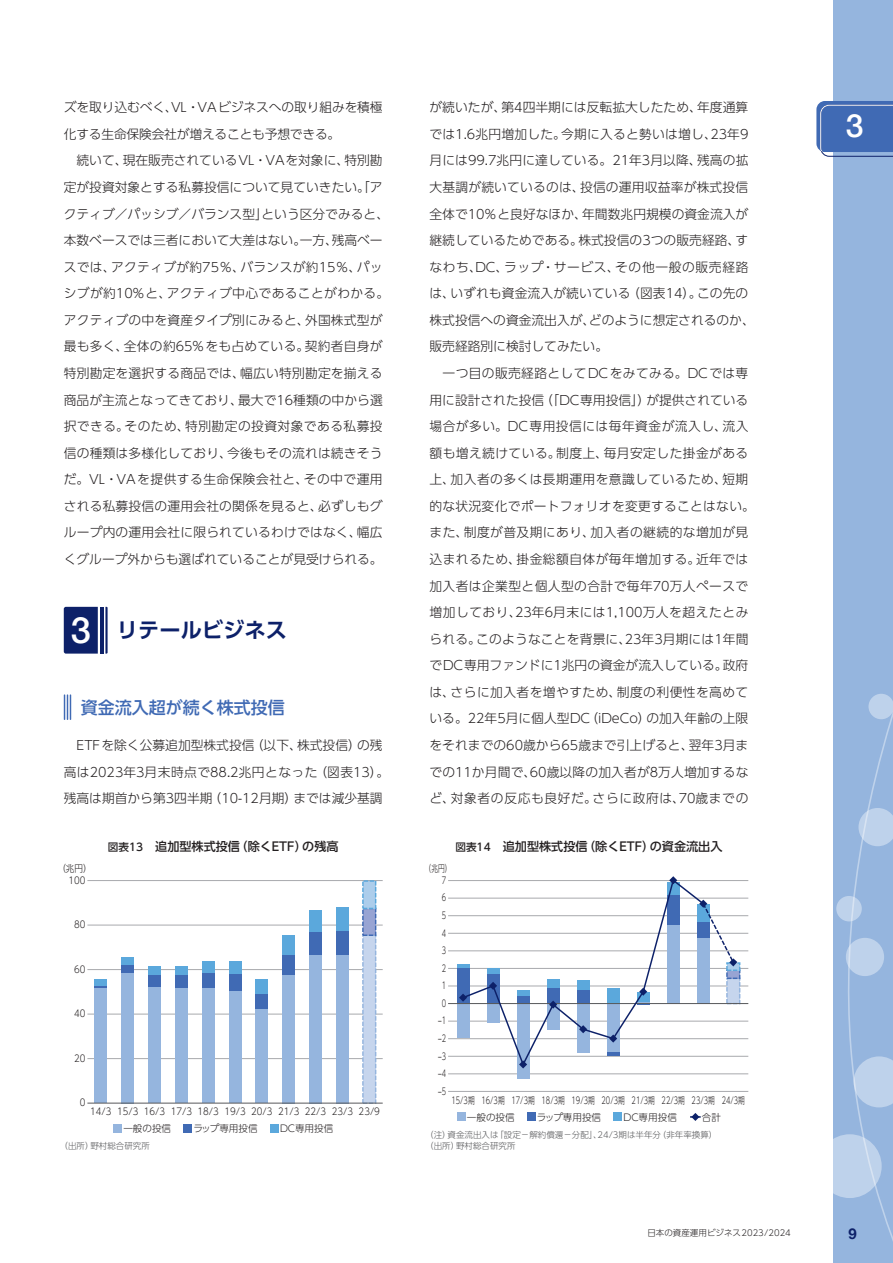
<style>
.page{position:relative;width:893px;height:1263px;background:#fff}
.page>*{position:absolute;margin:0;border:0;box-sizing:border-box;transform-origin:0 0}
.t1{font:500 31.95px "Helvetica Neue";color:#fff}
.t2{font:700 21.3px "UD Shin Go Pro De";color:#0d2169}
.t3{font:500 16.95px "UD Shin Go Pro";color:#406ab4}
.t4{font:700 14.85px "Helvetica Neue";color:#0d2169}
.t5{font:300 12.75px/26.5px "UD Shin Go Pro";letter-spacing:.01em;color:#231f20}
.t6{font:500 12.15px "UD Shin Go Pro";color:#231f20}
.t7{font:300 9.6px/17.5px "UD Shin Go Pro";color:#231f20;text-align:center;scale:.7 1}
.t8{font:300 9.6px/17px "UD Shin Go Pro";color:#231f20;scale:.9 1}
.t9{font:300 9.6px "UD Shin Go Pro";color:#231f20}
.t10{font:300 8.55px/11.7px "UD Shin Go Pro";color:#57585a}
.t11{font:300 8.55px "UD Shin Go Pro";color:#231f20}
.s1{font-family:"Helvetica Neue";font-weight:500;font-size:36.15px;color:#fff}
.s2{font-size:10.65px}
</style>
<div class="page">
<div style="left:833px;top:0;width:60px;height:1263px;background:#95b5de"></div>
<svg style="left:833px;top:694px;width:60px;height:547px"></svg>
<div style="left:846px;top:938px;width:38px;height:38px;background:#bed2eb;border-radius:50%"></div>
<svg style="left:816px;top:101px;width:77px;height:56px;background:#4d74b8"></svg>
<svg style="left:64px;top:694px;width:7px;height:26px"></svg>
<hr style="left:87px;top:880px;width:296px;height:1px;background:#a8a9ad">
<hr style="left:87px;top:1058px;width:296px;height:1px;background:#a8a9ad">
<hr style="left:87px;top:1014px;width:296px;height:1px;background:#a8a9ad">
<hr style="left:87px;top:969px;width:296px;height:1px;background:#a8a9ad">
<hr style="left:87px;top:925px;width:296px;height:1px;background:#a8a9ad">
<div style="left:94px;top:988px;width:13px;height:115px;background:#95b5de"></div>
<svg style="left:94px;top:985px;width:13px;height:3px"></svg>
<div style="left:94px;top:979px;width:13px;height:6px;background:#5ba8dc"></div>
<div style="left:121px;top:973px;width:13px;height:130px;background:#95b5de"></div>
<div style="left:121px;top:965px;width:13px;height:8px;background:#406ab4"></div>
<div style="left:121px;top:957px;width:13px;height:8px;background:#5ba8dc"></div>
<div style="left:148px;top:987px;width:13px;height:116px;background:#95b5de"></div>
<div style="left:148px;top:975px;width:13px;height:12px;background:#406ab4"></div>
<div style="left:148px;top:966px;width:13px;height:9px;background:#5ba8dc"></div>
<div style="left:175px;top:988px;width:13px;height:115px;background:#95b5de"></div>
<div style="left:175px;top:975px;width:13px;height:13px;background:#406ab4"></div>
<div style="left:175px;top:966px;width:13px;height:9px;background:#5ba8dc"></div>
<div style="left:202px;top:988px;width:13px;height:115px;background:#95b5de"></div>
<div style="left:202px;top:973px;width:13px;height:15px;background:#406ab4"></div>
<div style="left:202px;top:961px;width:13px;height:12px;background:#5ba8dc"></div>
<div style="left:229px;top:991px;width:12px;height:112px;background:#95b5de"></div>
<div style="left:229px;top:974px;width:12px;height:17px;background:#406ab4"></div>
<div style="left:229px;top:961px;width:12px;height:13px;background:#5ba8dc"></div>
<div style="left:256px;top:1008px;width:12px;height:95px;background:#95b5de"></div>
<div style="left:256px;top:993px;width:12px;height:15px;background:#406ab4"></div>
<div style="left:256px;top:979px;width:12px;height:14px;background:#5ba8dc"></div>
<div style="left:282px;top:974px;width:13px;height:129px;background:#95b5de"></div>
<div style="left:282px;top:955px;width:13px;height:19px;background:#406ab4"></div>
<div style="left:282px;top:936px;width:13px;height:19px;background:#5ba8dc"></div>
<div style="left:309px;top:955px;width:13px;height:148px;background:#95b5de"></div>
<div style="left:309px;top:932px;width:13px;height:23px;background:#406ab4"></div>
<div style="left:309px;top:910px;width:13px;height:22px;background:#5ba8dc"></div>
<div style="left:336px;top:955px;width:13px;height:148px;background:#95b5de"></div>
<div style="left:336px;top:930px;width:13px;height:25px;background:#406ab4"></div>
<div style="left:336px;top:907px;width:13px;height:23px;background:#5ba8dc"></div>
<div style="left:363px;top:935px;width:13px;height:168px;background:#c6d5ed"></div>
<div style="left:362px;top:934px;width:14px;height:170px;border:1px dashed #95b5de"></div>
<div style="left:363px;top:908px;width:13px;height:27px;background:#98a4d3"></div>
<div style="left:362px;top:908px;width:14px;height:28px;border:1px dashed #406ab4"></div>
<div style="left:363px;top:881px;width:13px;height:27px;background:#accdeb"></div>
<div style="left:362px;top:880px;width:14px;height:29px;border:1px dashed #5ba8dc"></div>
<div style="left:113px;top:1124px;width:9px;height:9px;background:#95b5de"></div>
<div style="left:270px;top:1124px;width:8px;height:9px;background:#5ba8dc"></div>
<div style="left:183px;top:1124px;width:9px;height:9px;background:#406ab4"></div>
<hr style="left:87px;top:1103px;width:296px;height:1px;background:#57585a">
<hr style="left:448px;top:880px;width:300px;height:1px;background:#a8a9ad">
<hr style="left:448px;top:1091px;width:300px;height:1px;background:#a8a9ad">
<hr style="left:448px;top:1073px;width:300px;height:1px;background:#a8a9ad">
<hr style="left:448px;top:1056px;width:300px;height:1px;background:#a8a9ad">
<hr style="left:448px;top:1038px;width:300px;height:1px;background:#a8a9ad">
<hr style="left:448px;top:1021px;width:300px;height:1px;background:#a8a9ad">
<hr style="left:448px;top:985px;width:300px;height:1px;background:#a8a9ad">
<hr style="left:448px;top:968px;width:300px;height:1px;background:#a8a9ad">
<hr style="left:448px;top:933px;width:300px;height:1px;background:#a8a9ad">
<hr style="left:448px;top:898px;width:300px;height:1px;background:#a8a9ad">
<hr style="left:448px;top:950px;width:300px;height:1px;background:#a8a9ad">
<hr style="left:448px;top:915px;width:300px;height:1px;background:#a8a9ad">
<div style="left:457px;top:1003px;width:12px;height:35px;background:#95b5de"></div>
<div style="left:457px;top:968px;width:12px;height:35px;background:#406ab4"></div>
<hr style="left:457px;top:964px;width:12px;height:4px;background:#5ba8dc">
<div style="left:517px;top:1003px;width:12px;height:76px;background:#95b5de"></div>
<div style="left:697px;top:937px;width:13px;height:66px;background:#95b5de"></div>
<div style="left:727px;top:978px;width:13px;height:25px;background:#c6d5ed"></div>
<div style="left:726px;top:977px;width:14px;height:27px;border:1px dashed #95b5de"></div>
<div style="left:727px;top:970px;width:13px;height:8px;background:#98a4d3"></div>
<div style="left:726px;top:969px;width:14px;height:10px;border:1px dashed #406ab4"></div>
<div style="left:727px;top:963px;width:13px;height:7px;background:#accdeb"></div>
<div style="left:726px;top:962px;width:14px;height:9px;border:1px dashed #5ba8dc"></div>
<div style="left:457px;top:1113px;width:8px;height:8px;background:#95b5de"></div>
<div style="left:613px;top:1113px;width:9px;height:8px;background:#5ba8dc"></div>
<div style="left:527px;top:1113px;width:8px;height:8px;background:#406ab4"></div>
<hr style="left:448px;top:1003px;width:300px;height:1px;background:#57585a">
<svg style="left:690px;top:1113px;width:11px;height:8px"></svg>
<svg style="left:705px;top:901px;width:32px;height:65px"></svg>
<svg style="left:461px;top:878px;width:244px;height:190px"></svg>
<div style="left:64px;top:607px;width:34px;height:47px;background:#0d2169"></div>
<hr style="left:100px;top:607px;width:3px;height:47px;background:#0d2169">
<svg style="left:105px;top:607px;width:3px;height:47px"></svg>
<p class="t5" style="left:64px;top:94px;width:327px">ズを取り込むべく、VL・VAビジネスへの取り組みを積極化する生命保険会社が増えることも予想できる。<br>　続いて、現在販売されているVL・VAを対象に、特別勘定が投資対象とする私募投信について見ていきたい。「アクティブ／パッシブ／バランス型」という区分でみると、本数ベースでは三者において大差はない。一方、残高ベースでは、アクティブが約75％、バランスが約15％、パッシブが約10%と、アクティブ中心であることがわかる。アクティブの中を資産タイプ別にみると、外国株式型が最も多く、全体の約65%をも占めている。契約者自身が特別勘定を選択する商品では、幅広い特別勘定を揃える商品が主流となってきており、最大で16種類の中から選択できる。そのため、特別勘定の投資対象である私募投信の種類は多様化しており、今後もその流れは続きそうだ。VL・VAを提供する生命保険会社と、その中で運用される私募投信の運用会社の関係を見ると、必ずしもグループ内の運用会社に限られているわけではなく、幅広くグループ外からも選ばれていることが見受けられる。</p>
<h2 class="t2" style="left:71px;top:613px;width:218px"><span class="s1">3</span> リテールビジネス</h2>
<h3 class="t3" style="left:81px;top:694px;width:206px">資金流入超が続く株式投信</h3>
<p class="t5" style="left:64px;top:731px;width:327px">　ETFを除く公募追加型株式投信（以下、株式投信）の残高は2023年3月末時点で88.2兆円となった（図表13）。残高は期首から第3四半期（10-12月期）までは減少基調</p>
<p class="t8" style="left:57px;top:859px;width:40px">（兆円）</p>
<p class="t6" style="left:108px;top:836px;width:232px"><span class="s2">図表13</span>　追加型株式投信（除くETF）の残高</p>
<p class="t8" style="left:69px;top:871px;width:20px">100</p>
<p class="t8" style="left:74px;top:916px;width:14px">80</p>
<p class="t8" style="left:74px;top:960px;width:14px">60</p>
<p class="t8" style="left:74px;top:1005px;width:14px">40</p>
<p class="t8" style="left:74px;top:1049px;width:14px">20</p>
<p class="t8" style="left:80px;top:1094px;width:8px">0</p>
<p class="t8" style="left:123px;top:1103px;width:287px;text-indent:-33px">14/3 15/3 16/3 17/3 18/3 19/3 20/3 21/3 22/3 23/3 23/9一般の投信</p>
<p class="t9" style="left:193px;top:1121px;width:66px">ラップ専用投信</p>
<p class="t9" style="left:280px;top:1121px;width:55px">DC専用投信</p>
<p class="t10" style="left:60px;top:1140px;width:92px">（出所）野村総合研究所</p>
<p class="t5" style="left:429px;top:94px;width:327px">が続いたが、第4四半期には反転拡大したため、年度通算では1.6兆円増加した。今期に入ると勢いは増し、23年9月には99.7兆円に達している。21年3月以降、残高の拡大基調が続いているのは、投信の運用収益率が株式投信全体で10%と良好なほか、年間数兆円規模の資金流入が継続しているためである。株式投信の3つの販売経路、すなわち、DC、ラップ・サービス、その他一般の販売経路は、いずれも資金流入が続いている（図表14）。この先の株式投信への資金流出入が、どのように想定されるのか、販売経路別に検討してみたい。<br>　一つ目の販売経路としてDCをみてみる。DCでは専用に設計された投信（「DC専用投信」）が提供されている場合が多い。DC専用投信には毎年資金が流入し、流入額も増え続けている。制度上、毎月安定した掛金がある上、加入者の多くは長期運用を意識しているため、短期的な状況変化でポートフォリオを変更することはない。また、制度が普及期にあり、加入者の継続的な増加が見込まれるため、掛金総額自体が毎年増加する。近年では加入者は企業型と個人型の合計で毎年70万人ペースで増加しており、23年6月末には1,100万人を超えたとみられる。このようなことを背景に、23年3月期には1年間でDC専用ファンドに1兆円の資金が流入している。政府は、さらに加入者を増やすため、制度の利便性を高めている。22年5月に個人型DC（iDeCo）の加入年齢の上限をそれまでの60歳から65歳まで引上げると、翌年3月までの11か月間で、60歳以降の加入者が8万人増加するなど、対象者の反応も良好だ。さらに政府は、70歳までの</p>
<p class="t7" style="left:425px;top:859px;width:40px">（兆円）</p>
<p class="t6" style="left:455px;top:836px;width:269px"><span class="s2">図表14</span>　追加型株式投信（除くETF）の資金流出入</p>
<p class="t7" style="left:438px;top:871px;width:14px">7<br>6<br>5<br>4<br>3<br>2<br>1<br>0 -1 -2 -3 -4 -5</p>
<p class="t7" style="left:467px;top:1091px;width:399px;line-height:17px;text-align:left;text-indent:-16px">15/3期 16/3期 17/3期 18/3期 19/3期 20/3期 21/3期 22/3期 23/3期 24/3期一般の投信</p>
<p class="t9" style="left:537px;top:1109px;width:66px">ラップ専用投信</p>
<p class="t9" style="left:624px;top:1109px;width:55px">DC専用投信</p>
<p class="t9" style="left:702px;top:1109px;width:21px">合計</p>
<p class="t10" style="left:425px;top:1128px;width:294px">（注）資金流出入は「設定－解約償還－分配」、24/3期は半年分（非年率換算）（出所）野村総合研究所</p>
<h1 class="t1" style="left:846px;top:100px;width:19px">3</h1>
<p class="t11" style="left:647px;top:1226px;width:145px">日本の資産運用ビジネス2023/2024</p>
<p class="t4" style="left:848px;top:1221px;width:10px">9</p>
</div>
